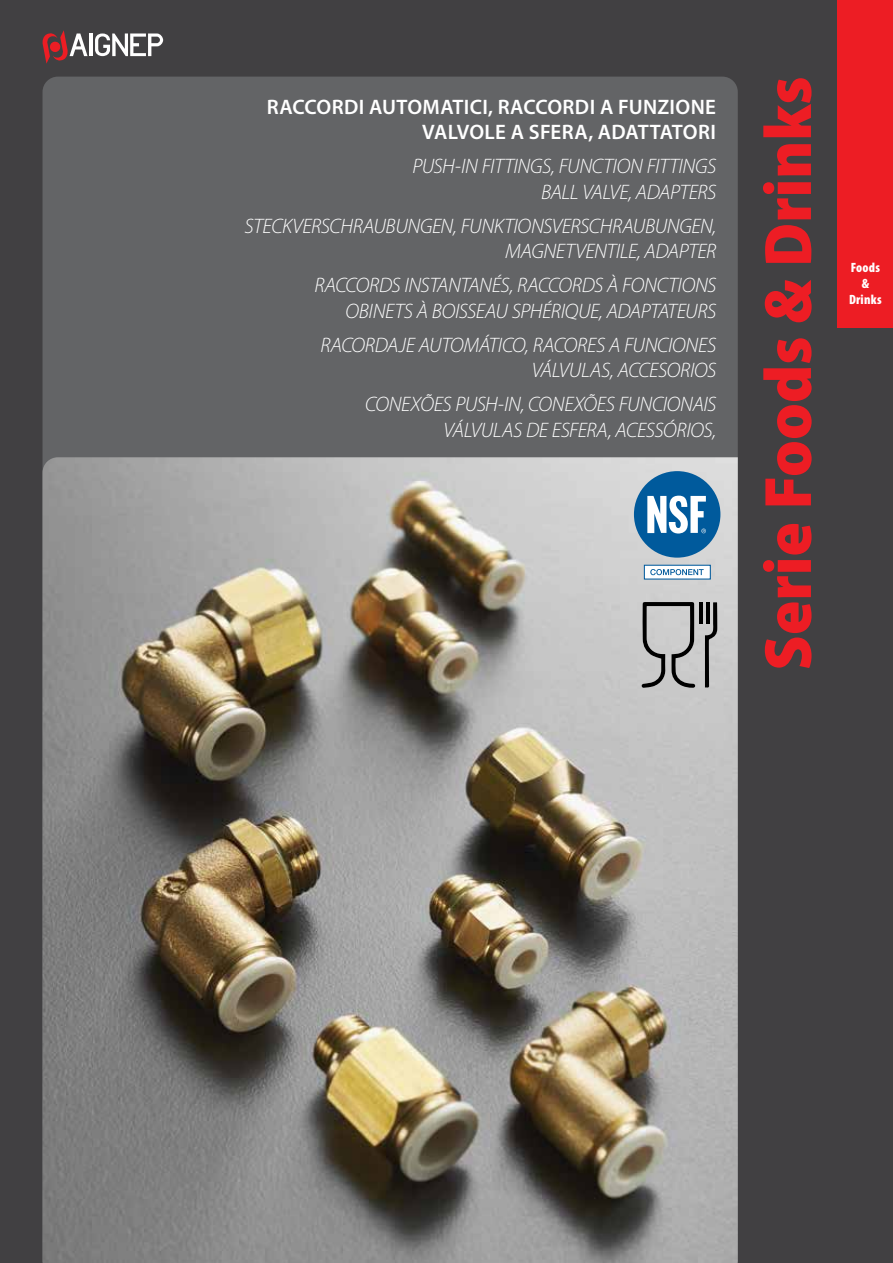
<style>
.page{position:relative;width:893px;height:1263px;background:#414042}
.page>*{position:absolute;margin:0;border:0;box-sizing:border-box;transform-origin:0 0}
.t1{font:900 semi-condensed 67.5px "Myriad Pro";color:#ed1d24}
.t2{font:italic 300 21px/25.5px "Myriad Pro";letter-spacing:-.02em;color:#fff;text-align:right}
.t3{font:600 21px/25.5px "Myriad Pro";letter-spacing:.01em;color:#fff;text-align:right}
.t4{font:900 condensed 13.5px/16.2px "Myriad Pro";letter-spacing:.015em;color:#fff;text-align:center}
</style>
<div class="page">
<hr style="left:90px;top:33px;width:3px;height:23px;background:#fff">
<svg style="left:95px;top:33px;width:68px;height:23px"></svg>
<svg style="left:42px;top:30px;width:46px;height:34px"></svg>
<div style="left:43px;top:77px;width:695px;height:380px;background:#636466"></div>
<img style="left:43px;top:457px;width:695px;height:806px">
<div style="left:634px;top:471px;width:86px;height:87px;background:#005a9c;border-radius:50%"></div>
<svg style="left:647px;top:496px;width:59px;height:37px"></svg>
<div style="left:644px;top:565px;width:66px;height:14px;background:#fff"></div>
<svg style="left:650px;top:569px;width:54px;height:6px"></svg>
<svg style="left:642px;top:602px;width:53px;height:86px;background:#9c9c9c"></svg>
<svg style="left:705px;top:602px;width:12px;height:86px"></svg>
<hr style="left:706px;top:602px;width:4px;height:21px;background:#000">
<hr style="left:699px;top:602px;width:3px;height:21px;background:#000">
<div style="left:838px;top:0;width:55px;height:327px;background:#ed1d24"></div>
<p class="t3" style="left:267px;top:94px;width:451px">RACCORDI AUTOMATICI, RACCORDI A FUNZIONE<br>VALVOLE A SFERA, ADATTATORI</p>
<p class="t2" style="left:413px;top:154px;width:305px">PUSH-IN FITTINGS, FUNCTION FITTINGS<br>BALL VALVE, ADAPTERS</p>
<p class="t2" style="left:244px;top:213px;width:473px">STECKVERSCHRAUBUNGEN, FUNKTIONSVERSCHRAUBUNGEN,<br>MAGNETVENTILE, ADAPTER</p>
<p class="t2" style="left:315px;top:273px;width:403px">RACCORDS INSTANTANÉS, RACCORDS À FONCTIONS<br>OBINETS À BOISSEAU SPHÉRIQUE, ADAPTATEURS</p>
<p class="t2" style="left:320px;top:332px;width:397px">RACORDAJE AUTOMÁTICO, RACORES A FUNCIONES<br>VÁLVULAS, ACCESORIOS</p>
<p class="t2" style="left:365px;top:392px;width:353px">CONEXÕES PUSH-IN, CONEXÕES FUNCIONAIS<br>VÁLVULAS DE ESFERA, ACESSÓRIOS,</p>
<h1 class="t1" style="left:750px;top:670px;width:595px;rotate:-90deg">Serie Foods &amp; Drinks</h1>
<p class="t4" style="left:849px;top:259px;width:34px">Foods &amp;<br>Drinks</p>
</div>
